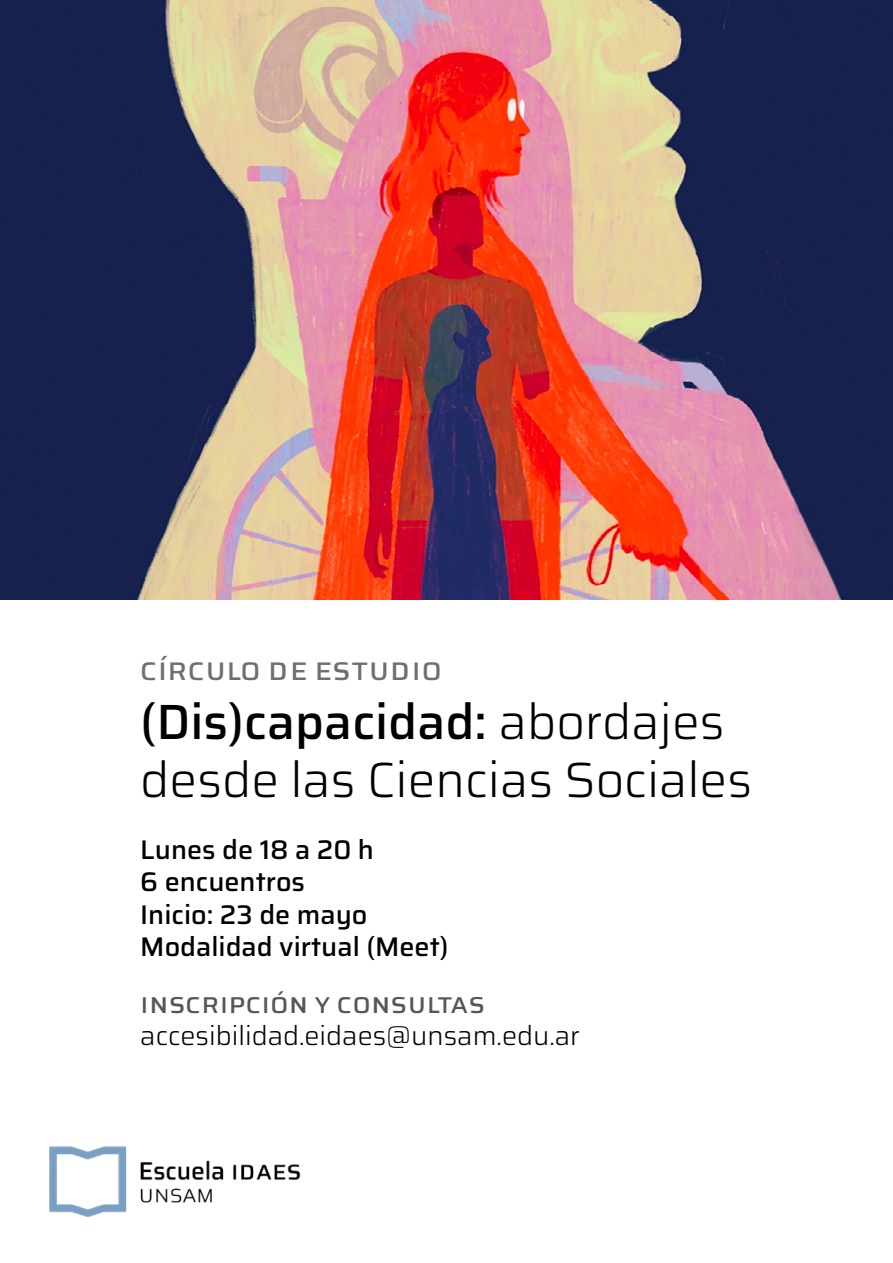
<style>
.page{position:relative;width:893px;height:1263px;background:#fff}
.page>*{position:absolute;margin:0;border:0;box-sizing:border-box;transform-origin:0 0}
.t1{font:300 49.5px/58.5px "Saira UNSAM";color:#000}
.t2{font:30px "Saira UNSAM Medium SC";color:#706f6f}
.t3{font:500 27px/32.4px "Saira UNSAM";color:#000}
.t4{font:300 27px "Saira UNSAM";color:#000}
.t5{font:27px "Saira UNSAM Medium SC";color:#575756}
.s1{font-weight:500}
</style>
<div class="page">
<img style="left:49px;top:1146px;width:252px;height:71px">
<img style="left:0;top:0;width:893px;height:600px">
<p class="t2" style="left:140px;top:652px;width:303px">CÍRCULO DE ESTUDIO</p>
<h1 class="t1" style="left:140px;top:691px;width:613px"><span class="s1">(Dis)capacidad:</span> abordajes desde las Ciencias Sociales</h1>
<p class="t3" style="left:140px;top:832px;width:310px">Lunes de 18 a 20 h<br>6 encuentros<br>Inicio: 23 de mayo<br>Modalidad virtual (Meet)</p>
<p class="t5" style="left:140px;top:987px;width:347px">INSCRIPCIÓN Y CONSULTAS</p>
<p class="t4" style="left:140px;top:1013px;width:441px">accesibilidad.eidaes@unsam.edu.ar</p>
</div>
